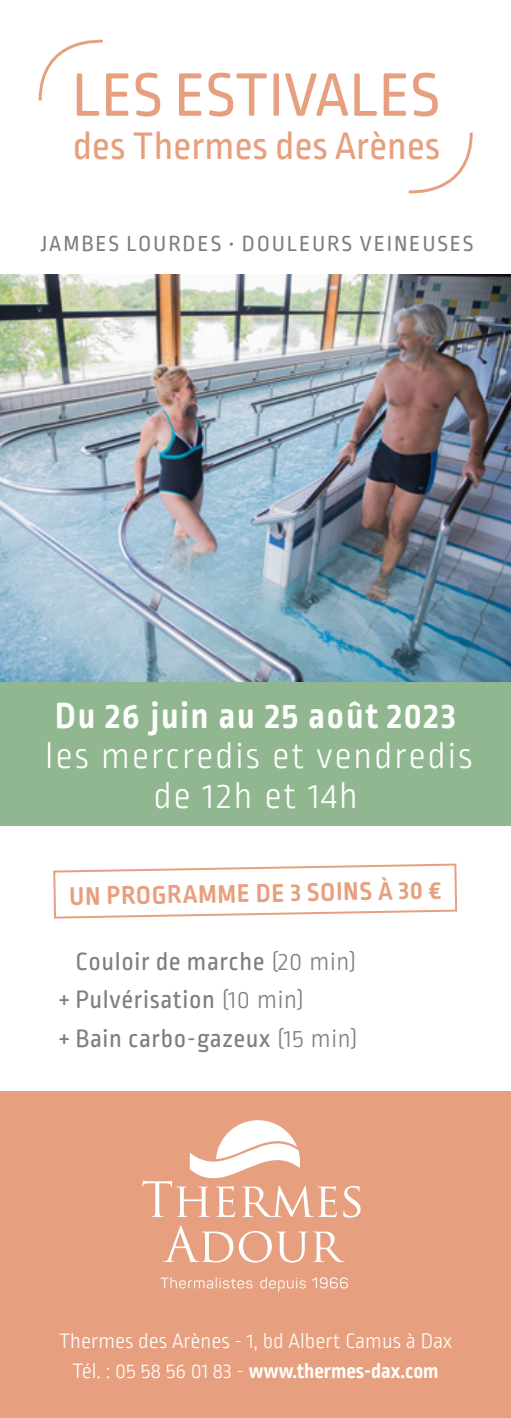
<style>
.page{position:relative;width:511px;height:1418px;background:#fff}
.page>*{position:absolute;margin:0;border:0;box-sizing:border-box;transform-origin:0 0}
.t1{font:64.6px "Ropa Soft Pro";color:#e7a07f}
.t2{font:40.4px "Ropa Soft Pro";color:#e7a07f}
.t3{font:300 38px/40px "Ropa Soft Pro";letter-spacing:.05em;color:#fff;text-align:center}
.t4{font:700 38px "Ropa Soft Pro";letter-spacing:.05em;color:#fff}
.t5{font:700 27px "Ropa Soft Pro";color:#e7a07f}
.t6{font:26.4px/38.4px "Ropa Soft Pro";letter-spacing:.025em;color:#7e7e7d}
.t7{font:23px "Ropa Soft Pro";letter-spacing:.08em;color:#7e7e7d}
.t8{font:300 22px/30.2px "Ropa Soft Pro";color:#fff;text-align:center}
.s1{font-weight:300}
.s2{font-weight:700}
</style>
<div class="page">
<div style="left:0;top:1091px;width:510px;height:326px;background:#e7a07f"></div>
<img style="left:0;top:274px;width:510px;height:408px">
<div style="left:0;top:682px;width:510px;height:143px;background:#90b790"></div>
<svg style="left:53px;top:863px;width:405px;height:56px"></svg>
<svg style="left:142px;top:1120px;width:194px;height:97px"></svg>
<svg style="left:343px;top:1186px;width:17px;height:31px"></svg>
<svg style="left:163px;top:1225px;width:144px;height:37px"></svg>
<svg style="left:313px;top:1231px;width:29px;height:30px"></svg>
<svg style="left:161px;top:1277px;width:91px;height:11px"></svg>
<svg style="left:260px;top:1277px;width:45px;height:14px"></svg>
<svg style="left:312px;top:1277px;width:35px;height:11px"></svg>
<svg style="left:38px;top:39px;width:65px;height:62px"></svg>
<svg style="left:408px;top:132px;width:65px;height:62px"></svg>
<h1 class="t1" style="left:72px;top:60px;width:369px">LES ESTIVALES</h1>
<h2 class="t2" style="left:73px;top:124px;width:369px">des Thermes des Arènes</h2>
<p class="t7" style="left:41px;top:231px;width:434px">JAMBES LOURDES • DOULEURS VEINEUSES</p>
<h3 class="t4" style="left:55px;top:693px;width:402px">Du 26 juin au 25 août 2023</h3>
<h3 class="t3" style="left:45px;top:737px;width:428px">les mercredis et vendredis de 12h et 14h</h3>
<p class="t5" style="left:69px;top:881px;width:373px;rotate:-1deg">UN PROGRAMME DE 3 SOINS À 30 €</p>
<p class="t6" style="left:59px;top:943px;width:299px;text-indent:16px">Couloir de marche <span class="s1">(20 min) </span>+ Pulvérisation <span class="s1">(10 min)<br></span>+ Bain carbo-gazeux <span class="s1">(15 min)</span></p>
<p class="t8" style="left:59px;top:1326px;width:394px">Thermes des Arènes - 1, bd Albert Camus à Dax<br>Tél. : 05 58 56 01 83 - <span class="s2">www.thermes-dax.com</span></p>
</div>
